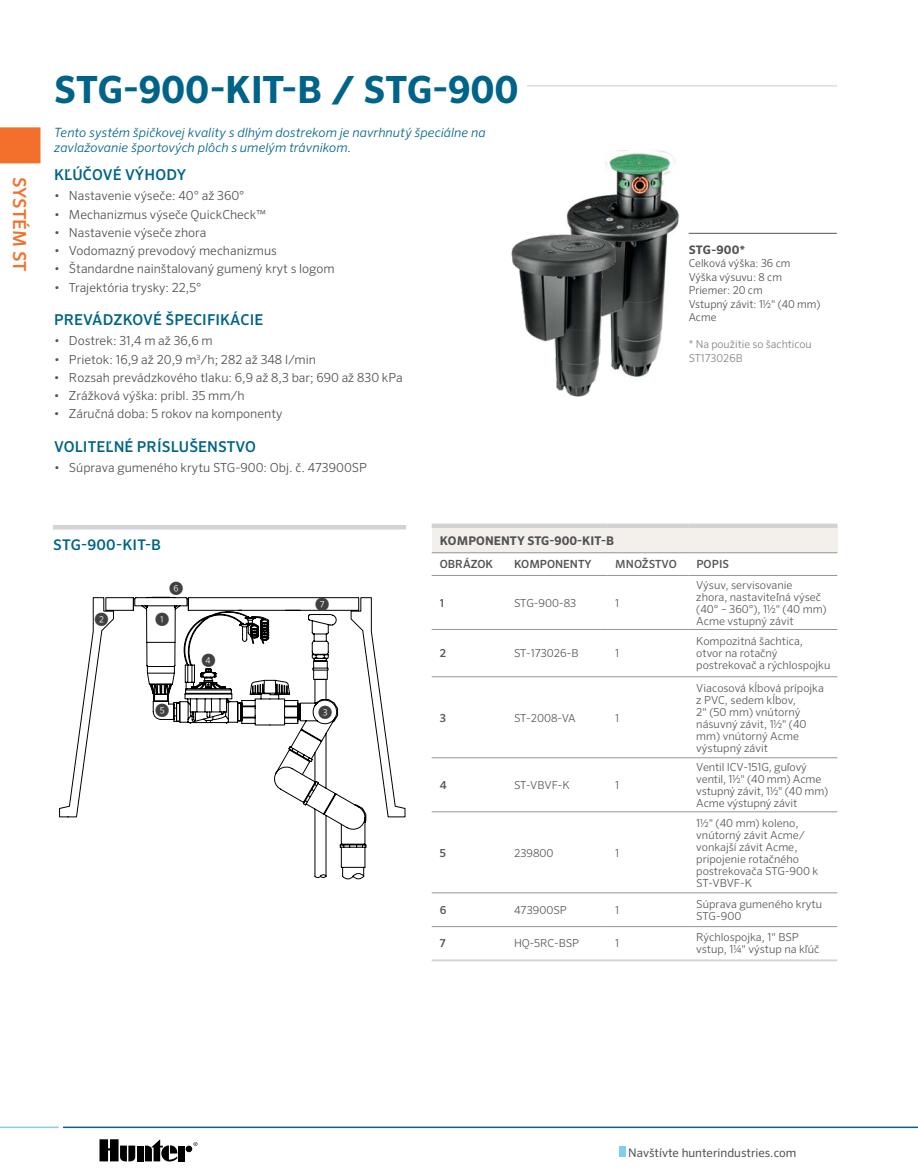
<style>
.page{position:relative;width:918px;height:1175px;background:#fff}
.page>*{position:absolute;margin:0;border:0;box-sizing:border-box;transform-origin:0 0}
.t1{font:700 37.5px "Sero Pro";letter-spacing:-.005em;color:#006488}
.t2{font:500 18px "Sero Pro";letter-spacing:-.01em;color:#f3702c}
.t3{font:500 15px "Sero Pro";letter-spacing:.01em;color:#006488}
.t4{font:500 14.7px "Sero Pro";letter-spacing:.015em;color:#006488}
.t5{font:300 14.25px "Sero Pro";color:#414042}
.t6{font:italic 300 12.75px/15px "Sero Pro";letter-spacing:.005em;color:#006488}
.t7{font:300 12.45px "Sero Pro";color:#515254}
.t8{font:12px "Sero Pro";color:#515254}
.t9{font:700 12px "Sero Pro";letter-spacing:.01em;color:#515254}
.t10{font:700 11.7px "Sero Pro";letter-spacing:.015em;color:#515254}
.t11{font:500 11.25px "Sero Pro";color:#515254}
.t12{font:500 11.25px "Sero Pro";color:#58595b}
.t13{font:300 10.95px/12px "Sero Pro";color:#58595b}
.t14{font:500 10.95px "Sero Pro";color:#58595b}
.t15{font:300 10.8px/13.5px "Sero Pro";color:#515254}
.t16{font:300 10.8px/13.5px "Sero Pro";color:#808285}
</style>
<div class="page">
<div style="left:0;top:127px;width:40px;height:36px;background:#f3702c"></div>
<div style="left:619px;top:1146px;width:7px;height:10px;background:#81cdf2"></div>
<hr style="left:63px;top:1126px;width:855px;height:2px;background:#006488">
<hr style="left:0;top:1126px;width:58px;height:2px;background:#81cdf2">
<hr style="left:54px;top:85px;width:783px;height:1px;background:#cfcdcb">
<svg style="left:194px;top:1142px;width:3px;height:4px"></svg>
<div style="left:137px;top:1145px;width:7px;height:16px;background:#000"></div>
<div style="left:186px;top:1145px;width:6px;height:7px;background:#000;border-radius:50%"></div>
<div style="left:178px;top:1145px;width:7px;height:16px;background:#000"></div>
<svg style="left:145px;top:1139px;width:32px;height:22px"></svg>
<svg style="left:100px;top:1139px;width:35px;height:22px"></svg>
<hr style="left:689px;top:233px;width:148px;height:1px;background:#515254">
<div style="left:432px;top:526px;width:405px;height:27px;background:#f3f0ec"></div>
<hr style="left:432px;top:575px;width:74px;height:1px;background:#939598">
<hr style="left:432px;top:629px;width:74px;height:1px;background:#939598">
<hr style="left:432px;top:676px;width:74px;height:1px;background:#939598">
<hr style="left:432px;top:757px;width:74px;height:1px;background:#939598">
<hr style="left:432px;top:811px;width:74px;height:1px;background:#939598">
<hr style="left:432px;top:892px;width:74px;height:1px;background:#939598">
<hr style="left:432px;top:926px;width:74px;height:1px;background:#939598">
<hr style="left:506px;top:575px;width:101px;height:1px;background:#939598">
<hr style="left:607px;top:575px;width:81px;height:1px;background:#939598">
<hr style="left:688px;top:575px;width:149px;height:1px;background:#939598">
<hr style="left:506px;top:629px;width:101px;height:1px;background:#939598">
<hr style="left:607px;top:629px;width:81px;height:1px;background:#939598">
<hr style="left:688px;top:629px;width:149px;height:1px;background:#939598">
<hr style="left:506px;top:676px;width:101px;height:1px;background:#939598">
<hr style="left:607px;top:676px;width:81px;height:1px;background:#939598">
<hr style="left:688px;top:676px;width:149px;height:1px;background:#939598">
<hr style="left:506px;top:757px;width:101px;height:1px;background:#939598">
<hr style="left:607px;top:757px;width:81px;height:1px;background:#939598">
<hr style="left:688px;top:757px;width:149px;height:1px;background:#939598">
<hr style="left:506px;top:811px;width:101px;height:1px;background:#939598">
<hr style="left:607px;top:811px;width:81px;height:1px;background:#939598">
<hr style="left:688px;top:811px;width:149px;height:1px;background:#939598">
<hr style="left:506px;top:892px;width:101px;height:1px;background:#939598">
<hr style="left:607px;top:892px;width:81px;height:1px;background:#939598">
<hr style="left:688px;top:892px;width:149px;height:1px;background:#939598">
<hr style="left:506px;top:926px;width:101px;height:1px;background:#939598">
<hr style="left:607px;top:926px;width:81px;height:1px;background:#939598">
<hr style="left:688px;top:926px;width:149px;height:1px;background:#939598">
<hr style="left:432px;top:552px;width:74px;height:1px;background:#939598">
<hr style="left:506px;top:552px;width:101px;height:1px;background:#939598">
<hr style="left:607px;top:552px;width:81px;height:1px;background:#939598">
<hr style="left:688px;top:552px;width:149px;height:1px;background:#939598">
<div style="left:432px;top:523px;width:74px;height:5px;background:#d1d3d4"></div>
<div style="left:506px;top:523px;width:101px;height:5px;background:#d1d3d4"></div>
<div style="left:607px;top:523px;width:81px;height:5px;background:#d1d3d4"></div>
<div style="left:688px;top:523px;width:149px;height:5px;background:#d1d3d4"></div>
<hr style="left:432px;top:959px;width:74px;height:2px;background:#d1d3d4">
<hr style="left:506px;top:959px;width:101px;height:2px;background:#d1d3d4">
<hr style="left:607px;top:959px;width:81px;height:2px;background:#d1d3d4">
<hr style="left:688px;top:959px;width:149px;height:2px;background:#d1d3d4">
<div style="left:54px;top:56px;width:472px;height:47px;background:#fff"></div>
<hr style="left:53px;top:525px;width:353px;height:4px;background:#d1d3d4">
<svg style="left:59px;top:597px;width:346px;height:282px"></svg>
<img style="left:566px;top:150px;width:113px;height:227px">
<img style="left:511px;top:231px;width:107px;height:166px">
<h2 class="t2" style="left:30px;top:177px;width:96px;rotate:90deg">SYSTÉM ST</h2>
<h1 class="t1" style="left:54px;top:67px;width:466px">STG-900-KIT-B / STG-900</h1>
<p class="t6" style="left:54px;top:124px;width:433px">Tento systém špičkovej kvality s dlhým dostrekom je navrhnutý špeciálne na zavlažovanie športových plôch s umelým trávnikom.</p>
<h3 class="t3" style="left:54px;top:165px;width:134px">KĽÚČOVÉ VÝHODY</h3>
<p class="t7" style="left:54px;top:188px;width:192px">• Nastavenie výseče: 40° až 360°</p>
<p class="t7" style="left:54px;top:207px;width:213px">• Mechanizmus výseče QuickCheck™</p>
<p class="t7" style="left:54px;top:225px;width:154px">• Nastavenie výseče zhora</p>
<p class="t7" style="left:54px;top:243px;width:225px">• Vodomazný prevodový mechanizmus</p>
<p class="t7" style="left:54px;top:261px;width:282px">• Štandardne nainštalovaný gumený kryt s logom</p>
<p class="t7" style="left:54px;top:280px;width:149px">• Trajektória trysky: 22,5°</p>
<h3 class="t3" style="left:54px;top:311px;width:211px">PREVÁDZKOVÉ ŠPECIFIKÁCIE</h3>
<p class="t7" style="left:54px;top:334px;width:160px">• Dostrek: 31,4 m až 36,6 m</p>
<p class="t7" style="left:54px;top:352px;width:263px">• Prietok: 16,9 až 20,9 m<sup>3</sup>/h; 282 až 348 l/min</p>
<p class="t7" style="left:54px;top:370px;width:350px">• Rozsah prevádzkového tlaku: 6,9 až 8,3 bar; 690 až 830 kPa</p>
<p class="t7" style="left:54px;top:388px;width:192px">• Zrážková výška: pribl. 35 mm/h</p>
<p class="t7" style="left:54px;top:406px;width:230px">• Záručná doba: 5 rokov na komponenty</p>
<h3 class="t3" style="left:54px;top:437px;width:204px">VOLITEĽNÉ PRÍSLUŠENSTVO</h3>
<p class="t7" style="left:54px;top:460px;width:315px">• Súprava gumeného krytu STG-900: Obj. č. 473900SP</p>
<p class="t10" style="left:689px;top:242px;width:58px">STG-900*</p>
<p class="t15" style="left:689px;top:256px;width:133px">Celková výška: 36 cm<br>Výška výsuvu: 8 cm<br>Priemer: 20 cm<br>Vstupný závit: 1½" (40 mm)<br>Acme</p>
<p class="t16" style="left:689px;top:337px;width:125px">* Na použitie so šachticou<br>ST173026B</p>
<h3 class="t4" style="left:53px;top:535px;width:110px">STG-900-KIT-B</h3>
<h3 class="t5" style="left:169px;top:579px;width:16px">➏</h3>
<h3 class="t5" style="left:94px;top:610px;width:16px">➋</h3>
<h3 class="t5" style="left:155px;top:610px;width:16px">①</h3>
<h3 class="t5" style="left:315px;top:595px;width:16px">➐</h3>
<p class="t9" style="left:440px;top:533px;width:176px">KOMPONENTY STG-900-KIT-B</p>
<p class="t11" style="left:440px;top:557px;width:55px">OBRÁZOK</p>
<p class="t11" style="left:514px;top:557px;width:79px">KOMPONENTY</p>
<p class="t12" style="left:615px;top:557px;width:63px">MNOŽSTVO</p>
<p class="t12" style="left:696px;top:557px;width:34px">POPIS</p>
<p class="t14" style="left:440px;top:596px;width:6px">1</p>
<p class="t13" style="left:514px;top:597px;width:64px">STG-900-83</p>
<p class="t13" style="left:615px;top:597px;width:5px">1</p>
<p class="t13" style="left:696px;top:579px;width:132px">Výsuv, servisovanie<br>zhora, nastaviteľná výseč (40° – 360°), 11/2" (40 mm)<br>Acme vstupný závit</p>
<h3 class="t5" style="left:202px;top:651px;width:16px">➍</h3>
<p class="t14" style="left:440px;top:647px;width:8px">2</p>
<p class="t13" style="left:514px;top:647px;width:66px">ST-173026-B</p>
<p class="t13" style="left:615px;top:647px;width:5px">1</p>
<p class="t13" style="left:696px;top:635px;width:136px">Kompozitná šachtica, otvor na rotačný postrekovač a rýchlospojku</p>
<h3 class="t5" style="left:155px;top:701px;width:16px">➎</h3>
<h3 class="t5" style="left:318px;top:703px;width:16px">➌</h3>
<p class="t14" style="left:440px;top:711px;width:8px">3</p>
<p class="t13" style="left:514px;top:711px;width:63px">ST-2008-VA</p>
<p class="t13" style="left:615px;top:711px;width:5px">1</p>
<p class="t13" style="left:696px;top:681px;width:129px">Viacosová kĺbová prípojka z PVC, sedem kĺbov,<br>2" (50 mm) vnútorný násuvný závit, 11/2" (40 mm) vnútorný Acme výstupný závit</p>
<p class="t14" style="left:440px;top:778px;width:8px">4</p>
<p class="t13" style="left:514px;top:779px;width:57px">ST-VBVF-K</p>
<p class="t13" style="left:615px;top:779px;width:5px">1</p>
<p class="t13" style="left:696px;top:761px;width:134px">Ventil ICV-151G, guľový ventil, 11/2" (40 mm) Acme vstupný závit, 11/2" (40 mm)<br>Acme výstupný závit</p>
<p class="t14" style="left:440px;top:846px;width:8px">5</p>
<p class="t13" style="left:514px;top:846px;width:41px">239800</p>
<p class="t13" style="left:615px;top:846px;width:5px">1</p>
<p class="t13" style="left:696px;top:816px;width:124px">11/2" (40 mm) koleno, vnútorný závit Acme/ vonkajší závit Acme, pripojenie rotačného postrekovača STG-900 k<br>ST-VBVF-K</p>
<p class="t14" style="left:440px;top:903px;width:8px">6</p>
<p class="t13" style="left:514px;top:904px;width:54px">473900SP</p>
<p class="t13" style="left:615px;top:904px;width:5px">1</p>
<p class="t13" style="left:696px;top:898px;width:127px">Súprava gumeného krytu<br>STG-900</p>
<p class="t14" style="left:440px;top:937px;width:7px">7</p>
<p class="t13" style="left:514px;top:937px;width:67px">HQ-5RC-BSP</p>
<p class="t13" style="left:615px;top:937px;width:5px">1</p>
<p class="t13" style="left:696px;top:931px;width:125px">Rýchlospojka, 1" BSP vstup, 1¼" výstup na kľúč</p>
<p class="t8" style="left:628px;top:1145px;width:170px">Navštívte hunterindustries.com</p>
</div>
